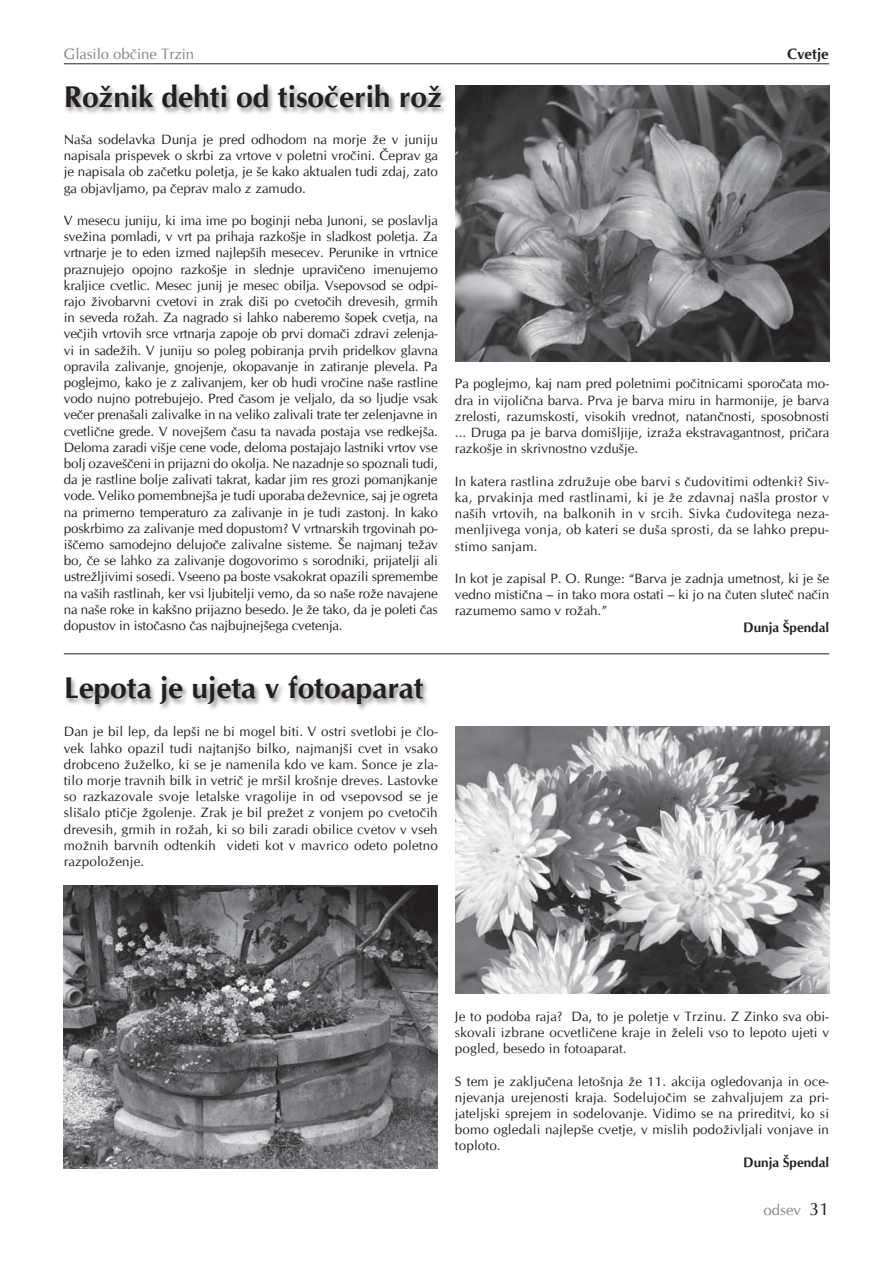
<style>
.page{position:relative;width:893px;height:1263px;background:#fff}
.page>*{position:absolute;margin:0;border:0;box-sizing:border-box;transform-origin:0 0}
.t1{font:700 30px "CG Omega";color:#231f20}
.t2{font:15px "CG Omega";color:#808285}
.t3{font:700 15px "CG Omega";color:#231f20}
.t4{font:13.5px/16.2px "CG Omega";letter-spacing:.005em;color:#231f20;text-align:justify}
.t5{font:700 13.5px "CG Omega";color:#231f20}
.s1{font-size:18px;color:#231f20}
</style>
<div class="page">
<hr style="left:64px;top:63px;width:765px;height:1px;background:#231f20">
<hr style="left:64px;top:653px;width:765px;height:1px;background:#231f20">
<div style="left:65px;top:84px;width:384px;height:31px;background:#231f20;opacity:.5"></div>
<div style="left:65px;top:674px;width:366px;height:38px;background:#231f20;opacity:.5"></div>
<img style="left:455px;top:85px;width:374px;height:276px">
<img style="left:64px;top:886px;width:374px;height:283px">
<img style="left:455px;top:726px;width:374px;height:268px">
<p class="t2" style="left:64px;top:45px;width:132px">Glasilo občine Trzin</p>
<h1 class="t1" style="left:64px;top:78px;width:380px">Rožnik dehti od tisočerih rož</h1>
<p class="t4" style="left:64px;top:131px;width:376px">Naša sodelavka Dunja je pred odhodom na morje že v juniju napisala prispevek o skrbi za vrtove v poletni vročini. Čeprav ga je napisala ob začetku poletja, je še kako aktualen tudi zdaj, zato ga objavljamo, pa čeprav malo z zamudo.</p>
<p class="t4" style="left:64px;top:212px;width:376px">V mesecu juniju, ki ima ime po boginji neba Junoni, se poslavlja svežina pomladi, v vrt pa prihaja razkošje in sladkost poletja. Za vrtnarje je to eden izmed najlepših mesecev. Perunike in vrtnice praznujejo opojno razkošje in slednje upravičeno imenujemo kraljice cvetlic. Mesec junij je mesec obilja. Vsepovsod se odpi&shy;rajo živobarvni cvetovi in zrak diši po cvetočih drevesih, grmih in seveda rožah. Za nagrado si lahko naberemo šopek cvetja, na večjih vrtovih srce vrtnarja zapoje ob prvi domači zdravi zelenja&shy;vi in sadežih. V juniju so poleg pobiranja prvih pridelkov glavna opravila zalivanje, gnojenje, okopavanje in zatiranje plevela. Pa poglejmo, kako je z zalivanjem, ker ob hudi vročine naše rastline vodo nujno potrebujejo. Pred časom je veljalo, da so ljudje vsak večer prenašali zalivalke in na veliko zalivali trate ter zelenjavne in cvetlične grede. V novejšem času ta navada postaja vse redkejša.<br>Deloma zaradi višje cene vode, deloma postajajo lastniki vrtov vse bolj ozaveščeni in prijazni do okolja. Ne nazadnje so spoznali tudi, da je rastline bolje zalivati takrat, kadar jim res grozi pomanjkanje vode. Veliko pomembnejša je tudi uporaba deževnice, saj je ogreta na primerno temperaturo za zalivanje in je tudi zastonj. In kako poskrbimo za zalivanje med dopustom? V vrtnarskih trgovinah po&shy;iščemo samodejno delujoče zalivalne sisteme. Še najmanj težav bo, če se lahko za zalivanje dogovorimo s sorodniki, prijatelji ali ustrežljivimi sosedi. Vseeno pa boste vsakokrat opazili spremembe na vaših rastlinah, ker vsi ljubitelji vemo, da so naše rože navajene na naše roke in kakšno prijazno besedo. Je že tako, da je poleti čas dopustov in istočasno čas najbujnejšega cvetenja.</p>
<p class="t3" style="left:787px;top:44px;width:43px">Cvetje</p>
<p class="t4" style="left:455px;top:376px;width:376px">Pa poglejmo, kaj nam pred poletnimi počitnicami sporočata mo&shy;dra in vijolična barva. Prva je barva miru in harmonije, je barva zrelosti, razumskosti, visokih vrednot, natančnosti, sposobnosti ... Druga pa je barva domišljije, izraža ekstravagantnost, pričara razkošje in skrivnostno vzdušje.</p>
<p class="t4" style="left:455px;top:473px;width:376px">In katera rastlina združuje obe barvi s čudovitimi odtenki? Siv&shy;ka, prvakinja med rastlinami, ki je že zdavnaj našla prostor v naših vrtovih, na balkonih in v srcih. Sivka čudovitega neza&shy;menljivega vonja, ob kateri se duša sprosti, da se lahko prepu&shy;stimo sanjam.</p>
<p class="t4" style="left:455px;top:570px;width:376px">In kot je zapisal P. O. Runge: “Barva je zadnja umetnost, ki je še vedno mistična – in tako mora ostati – ki jo na čuten sluteč način razumemo samo v rožah.”</p>
<p class="t5" style="left:743px;top:618px;width:87px">Dunja Špendal</p>
<h1 class="t1" style="left:64px;top:669px;width:362px">Lepota je ujeta v fotoaparat</h1>
<p class="t4" style="left:64px;top:724px;width:376px">Dan je bil lep, da lepši ne bi mogel biti. V ostri svetlobi je člo&shy;vek lahko opazil tudi najtanjšo bilko, najmanjši cvet in vsako drobceno žuželko, ki se je namenila kdo ve kam. Sonce je zla&shy;tilo morje travnih bilk in vetrič je mršil krošnje dreves. Lastovke so razkazovale svoje letalske vragolije in od vsepovsod se je slišalo ptičje žgolenje. Zrak je bil prežet z vonjem po cvetočih drevesih, grmih in rožah, ki so bili zaradi obilice cvetov v vseh možnih barvnih odtenkih videti kot v mavrico odeto poletno razpoloženje.</p>
<p class="t4" style="left:455px;top:1008px;width:376px">Je to podoba raja? Da, to je poletje v Trzinu. Z Zinko sva obi&shy;skovali izbrane ocvetličene kraje in želeli vso to lepoto ujeti v pogled, besedo in fotoaparat.</p>
<p class="t4" style="left:455px;top:1073px;width:376px">S tem je zaključena letošnja že 11. akcija ogledovanja in oce&shy;njevanja urejenosti kraja. Sodelujočim se zahvaljujem za pri&shy;jateljski sprejem in sodelovanje. Vidimo se na prireditvi, ko si bomo ogledali najlepše cvetje, v mislih podoživljali vonjave in toploto.</p>
<p class="t5" style="left:743px;top:1153px;width:87px">Dunja Špendal</p>
<p class="t2" style="left:764px;top:1201px;width:67px">odsev <span class="s1">31</span></p>
</div>
